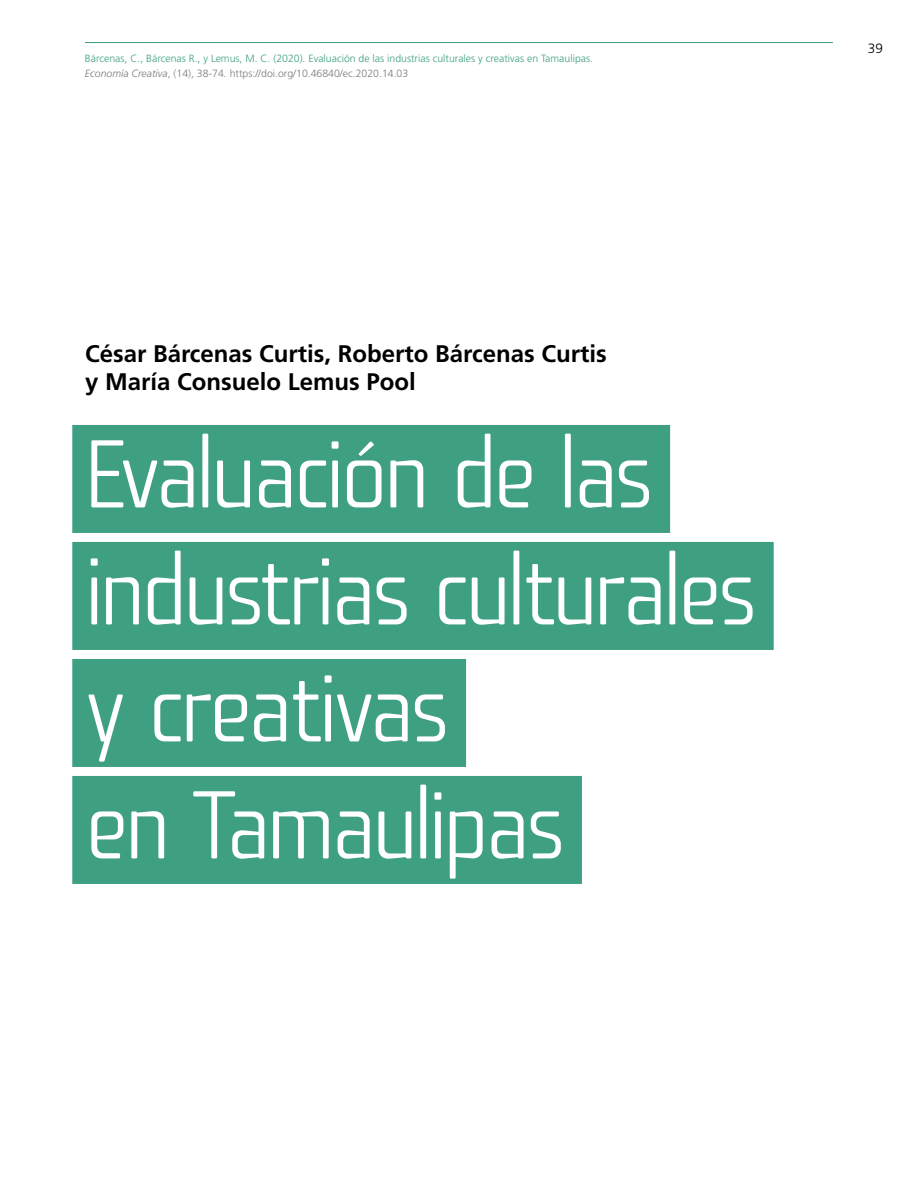
<style>
.page{position:relative;width:918px;height:1188px;background:#fff}
.page>*{position:absolute;margin:0;border:0;box-sizing:border-box;transform-origin:0 0}
.t1{font:500 93px/117px "Fishmonger K";letter-spacing:-.04em;color:#fff}
.t2{font:700 24px/28.5px "Frutiger LT Std";color:#000}
.t3{font:300 13.5px "Frutiger LT Std";color:#000}
.t4{font:300 10.5px/15px "Frutiger LT Std";color:#3e9f83}
.s1{font-style:italic;color:#787c81}
.s2{color:#787c81}
</style>
<div class="page">
<div style="left:72px;top:425px;width:598px;height:108px;background:#3e9f83"></div>
<div style="left:72px;top:542px;width:702px;height:108px;background:#3e9f83"></div>
<div style="left:72px;top:659px;width:394px;height:108px;background:#3e9f83"></div>
<div style="left:72px;top:776px;width:510px;height:108px;background:#3e9f83"></div>
<hr style="left:85px;top:42px;width:748px;height:1px;background:#3e9f83">
<p class="t4" style="left:85px;top:51px;width:510px">Bárcenas, C., Bárcenas R., y Lemus, M. C. (2020). Evaluación de las industrias culturales y creativas en Tamaulipas.<br><span class="s1">Economía Creativa</span><span class="s2">, (14), 38-74</span><span class="s1">.</span> <span class="s2">https://doi.org/10.46840/ec.2020.14.03</span></p>
<h2 class="t2" style="left:85px;top:339px;width:523px">César Bárcenas Curtis, Roberto Bárcenas Curtis y María Consuelo Lemus Pool</h2>
<h1 class="t1" style="left:85px;top:417px;width:674px">Evaluación de las industrias culturales y creativas<br>en Tamaulipas</h1>
<p class="t3" style="left:868px;top:40px;width:17px">39</p>
</div>
